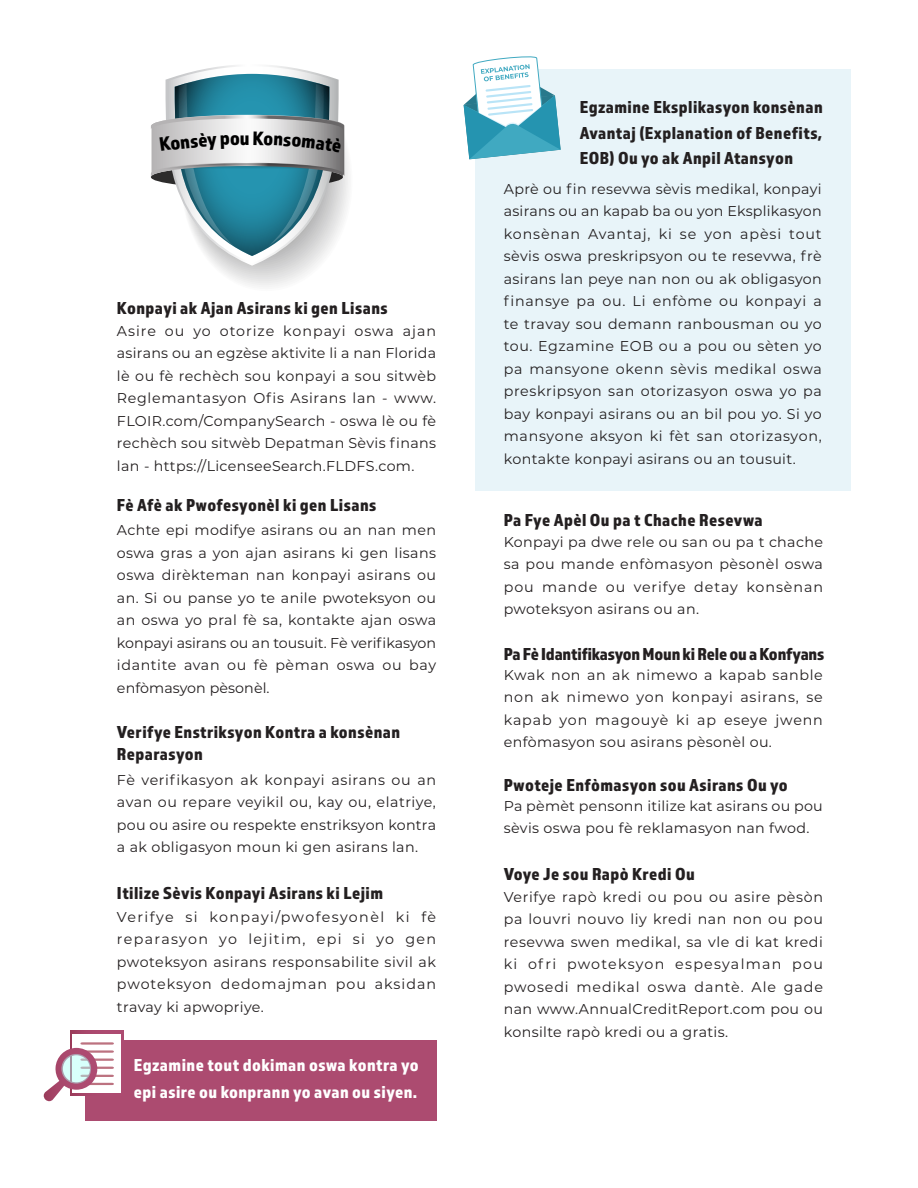
<style>
.page{position:relative;width:918px;height:1188px;background:#fff}
.page>*{position:absolute;margin:0;border:0;box-sizing:border-box;transform-origin:0 0}
.t1{font:20.25px "Almaq Refined";color:#000}
.Montserrat_Consumer{font:18px/25.5px "Almaq Refined";letter-spacing:.025em;color:#231f20;text-align:justify}
.Montserrat_Consumer-2{font:18px/27px "Almaq Refined";letter-spacing:.025em;color:#fff}
.Montserrat_Consumer-3{font:18px "Almaq Refined";letter-spacing:-.01em;color:#231f20}
.Montserrat_Consumer-4{font:14.25px/22.5px "Montserrat";letter-spacing:.025em;color:#231f20;text-align:justify}
</style>
<div class="page">
<div style="left:85px;top:1040px;width:351px;height:80px;background:#ac4b70"></div>
<div style="left:476px;top:69px;width:375px;height:422px;background:#e8f4f9"></div>
<svg style="left:70px;top:1030px;width:54px;height:12px"></svg>
<div style="left:73px;top:1034px;width:48px;height:59px;background:#fff"></div>
<svg style="left:44px;top:1042px;width:70px;height:59px"></svg>
<svg style="left:61px;top:1054px;width:30px;height:30px"></svg>
<svg style="left:464px;top:56px;width:97px;height:103px"></svg>
<svg style="left:151px;top:65px;width:193px;height:201px"></svg>
<p class="t1" style="left:240px;top:126px;width:11px">u</p>
<p class="Montserrat_Consumer" style="left:117px;top:295px;width:272px">Konpayi ak Ajan Asirans ki gen Lisans</p>
<p class="Montserrat_Consumer-4" style="left:117px;top:319px;width:321px">Asire ou yo otorize konpayi oswa ajan asirans ou an egzèse aktivite li a nan Florida lè ou fè rechèch sou konpayi a sou sitwèb Reglemantasyon Ofis Asirans lan - www.<br>FLOIR.com/CompanySearch - oswa lè ou fè rechèch sou sitwèb Depatman Sèvis finans lan - https://LicenseeSearch.FLDFS.com.</p>
<p class="Montserrat_Consumer" style="left:117px;top:491px;width:261px">Fè Afè ak Pwofesyonèl ki gen Lisans</p>
<p class="Montserrat_Consumer-4" style="left:117px;top:519px;width:321px">Achte epi modifye asirans ou an nan men oswa gras a yon ajan asirans ki gen lisans oswa dirèkteman nan konpayi asirans ou an. Si ou panse yo te anile pwoteksyon ou an oswa yo pral fè sa, kontakte ajan oswa konpayi asirans ou an tousuit. Fè verifikasyon idantite avan ou fè pèman oswa ou bay enfòmasyon pèsonèl.</p>
<p class="Montserrat_Consumer" style="left:117px;top:720px;width:285px;line-height:22.5px">Verifye Enstriksyon Kontra a konsènan<br>Reparasyon</p>
<p class="Montserrat_Consumer-4" style="left:117px;top:768px;width:321px">Fè verifikasyon ak konpayi asirans ou an avan ou repare veyikil ou, kay ou, elatriye, pou ou asire ou respekte enstriksyon kontra a ak obligasyon moun ki gen asirans lan.</p>
<p class="Montserrat_Consumer" style="left:117px;top:879px;width:268px">Itilize Sèvis Konpayi Asirans ki Lejim</p>
<p class="Montserrat_Consumer-4" style="left:117px;top:905px;width:321px">Verifye si konpayi/pwofesyonèl ki fè reparasyon yo lejitim, epi si yo gen pwoteksyon asirans responsabilite sivil ak pwoteksyon dedomajman pou aksidan travay ki apwopriye.</p>
<p class="Montserrat_Consumer-2" style="left:134px;top:1051px;width:286px">Egzamine tout dokiman oswa kontra yo epi asire ou konprann yo avan ou siyen.</p>
<p class="Montserrat_Consumer" style="left:580px;top:94px;width:244px">Egzamine Eksplikasyon konsènan Avantaj (Explanation of Benefits, EOB) Ou yo ak Anpil Atansyon</p>
<p class="Montserrat_Consumer-4" style="left:504px;top:177px;width:320px">Aprè ou fin resevwa sèvis medikal, konpayi asirans ou an kapab ba ou yon Eksplikasyon konsènan Avantaj, ki se yon apèsi tout sèvis oswa preskripsyon ou te resevwa, frè asirans lan peye nan non ou ak obligasyon finansye pa ou. Li enfòme ou konpayi a te travay sou demann ranbousman ou yo tou. Egzamine EOB ou a pou ou sèten yo pa mansyone okenn sèvis medikal oswa preskripsyon san otorizasyon oswa yo pa bay konpayi asirans ou an bil pou yo. Si yo mansyone aksyon ki fèt san otorizasyon, kontakte konpayi asirans ou an tousuit.</p>
<p class="Montserrat_Consumer" style="left:504px;top:506px;width:260px">Pa Fye Apèl Ou pa t Chache Resevwa</p>
<p class="Montserrat_Consumer-4" style="left:504px;top:530px;width:321px">Konpayi pa dwe rele ou san ou pa t chache sa pou mande enfòmasyon pèsonèl oswa pou mande ou verifye detay konsènan pwoteksyon asirans ou an.</p>
<p class="Montserrat_Consumer-3" style="left:504px;top:643px;width:322px">Pa Fè Idantifikasyon Moun ki Rele ou a Konfyans</p>
<p class="Montserrat_Consumer-4" style="left:504px;top:663px;width:321px">Kwak non an ak nimewo a kapab sanble non ak nimewo yon konpayi asirans, se kapab yon magouyè ki ap eseye jwenn enfòmasyon sou asirans pèsonèl ou.</p>
<p class="Montserrat_Consumer" style="left:504px;top:772px;width:285px">Pwoteje Enfòmasyon sou Asirans Ou yo</p>
<p class="Montserrat_Consumer-4" style="left:504px;top:794px;width:321px">Pa pèmèt pensonn itilize kat asirans ou pou sèvis oswa pou fè reklamasyon nan fwod.</p>
<p class="Montserrat_Consumer" style="left:504px;top:860px;width:192px">Voye Je sou Rapò Kredi Ou</p>
<p class="Montserrat_Consumer-4" style="left:504px;top:885px;width:321px">Verifye rapò kredi ou pou ou asire pèsòn pa louvri nouvo liy kredi nan non ou pou resevwa swen medikal, sa vle di kat kredi ki ofri pwoteksyon espesyalman pou pwosedi medikal oswa dantè. Ale gade nan www.AnnualCreditReport.com pou ou konsilte rapò kredi ou a gratis.</p>
</div>
